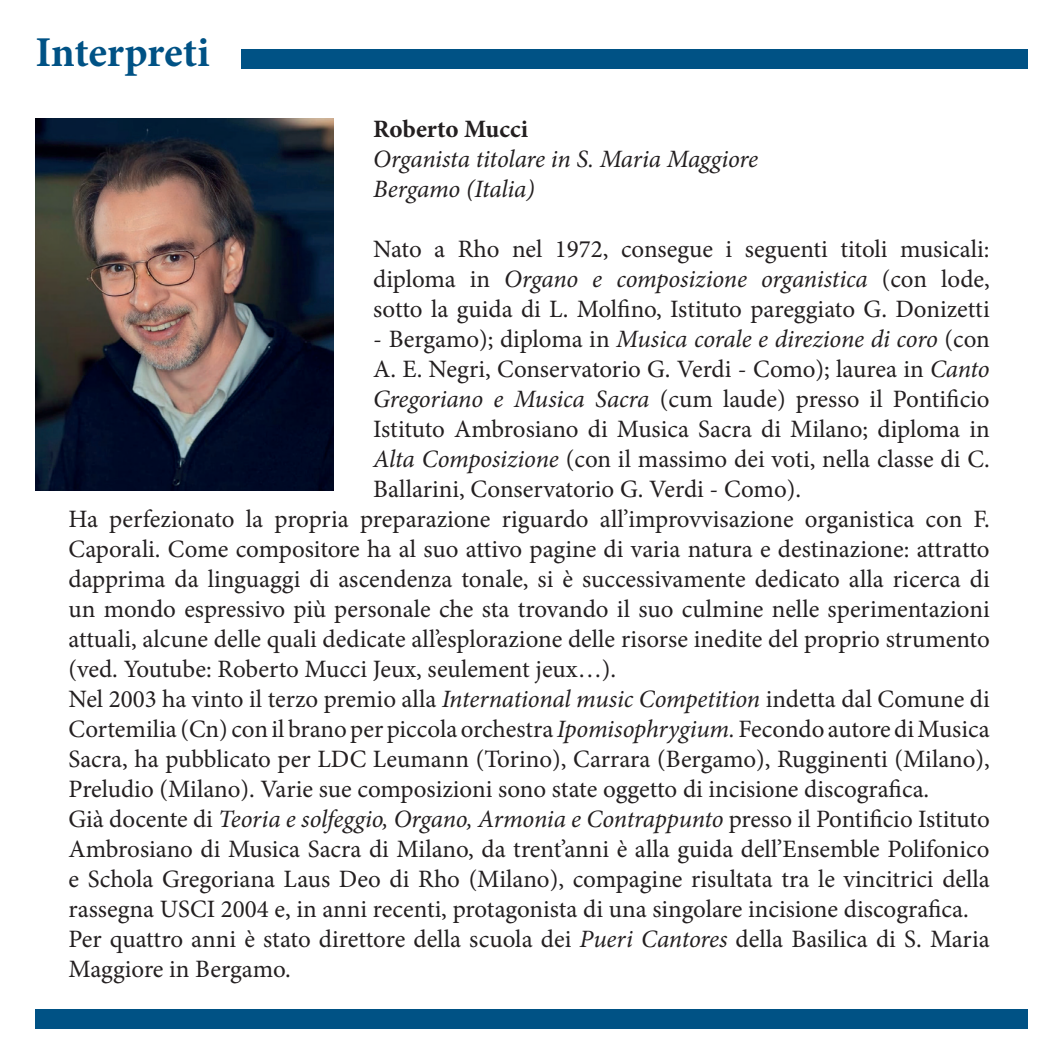
<style>
.page{position:relative;width:1063px;height:1063px;background:#fff}
.page>*{position:absolute;margin:0;border:0;box-sizing:border-box;transform-origin:0 0}
.t1{font:700 42.5px "Minion Pro";letter-spacing:-.01em;color:#005285}
.t2{font:25px/30px "Minion Pro";color:#231f20;text-align:justify}
.t3{font:italic 25px/30px "Minion Pro";letter-spacing:-.01em;color:#231f20}
.t4{font:700 25px "Minion Pro";letter-spacing:-.005em;color:#231f20}
.s1{font-style:italic}
.s2{font-style:normal}
</style>
<div class="page">
<div style="left:35px;top:1009px;width:993px;height:20px;background:#005285"></div>
<div style="left:241px;top:50px;width:787px;height:19px;background:#005285"></div>
<img style="left:35px;top:119px;width:299px;height:372px">
<h1 class="t1" style="left:35px;top:23px;width:176px">Interpreti</h1>
<p class="t4" style="left:373px;top:111px;width:156px">Roberto Mucci</p>
<p class="t3" style="left:373px;top:144px;width:387px">Organista titolare in S. Maria Maggiore<br>Bergamo (Italia)</p>
<p class="t2" style="left:373px;top:234px;width:618px">Nato a Rho nel 1972, consegue i seguenti titoli musicali: diploma in <span class="s1">Organo e composizione organistica</span> (con lode, sotto la guida di L. Molfino, Istituto pareggiato G. Donizetti</p>
<p class="t3" style="left:373px;top:324px;width:618px"><span class="s2">- Bergamo); diploma in</span> Musica corale e direzione di coro <span class="s2">(con</span></p>
<p class="t2" style="left:373px;top:354px;width:618px">A. E. Negri, Conservatorio G. Verdi - Como); laurea in <span class="s1">Canto</span></p>
<p class="t2" style="left:373px;top:384px;width:618px"><span class="s1">Gregoriano e Musica Sacra</span> (cum laude) presso il Pontificio</p>
<p class="t2" style="left:373px;top:414px;width:618px">Istituto Ambrosiano di Musica Sacra di Milano; diploma in</p>
<p class="t2" style="left:373px;top:444px;width:618px"><span class="s1">Alta Composizione</span> (con il massimo dei voti, nella classe di C.</p>
<p class="t2" style="left:373px;top:474px;width:429px">Ballarini, Conservatorio G. Verdi - Como).</p>
<p class="t2" style="left:69px;top:504px;width:923px">Ha perfezionato la propria preparazione riguardo all’improvvisazione organistica con F.</p>
<p class="t2" style="left:69px;top:534px;width:923px">Caporali. Come compositore ha al suo attivo pagine di varia natura e destinazione: attratto</p>
<p class="t2" style="left:69px;top:564px;width:923px">dapprima da linguaggi di ascendenza tonale, si è successivamente dedicato alla ricerca di</p>
<p class="t2" style="left:69px;top:594px;width:923px">un mondo espressivo più personale che sta trovando il suo culmine nelle sperimentazioni</p>
<p class="t2" style="left:69px;top:624px;width:923px">attuali, alcune delle quali dedicate all’esplorazione delle risorse inedite del proprio strumento</p>
<p class="t2" style="left:69px;top:654px;width:549px">(ved. Youtube: Roberto Mucci Jeux, seulement jeux…).</p>
<p class="t2" style="left:69px;top:684px;width:923px">Nel 2003 ha vinto il terzo premio alla <span class="s1">International music Competition</span> indetta dal Comune di</p>
<p class="t2" style="left:69px;top:714px;width:923px">Cortemilia (Cn) con il brano per piccola orchestra <span class="s1">Ipomisophrygium.</span> Fecondo autore di Musica</p>
<p class="t2" style="left:69px;top:744px;width:923px">Sacra, ha pubblicato per LDC Leumann (Torino), Carrara (Bergamo), Rugginenti (Milano),</p>
<p class="t2" style="left:69px;top:774px;width:862px">Preludio (Milano). Varie sue composizioni sono state oggetto di incisione discografica.</p>
<p class="t3" style="left:69px;top:804px;width:923px"><span class="s2">Già docente di</span> Teoria e solfeggio, Organo, Armonia e Contrappunto <span class="s2">presso il Pontificio Istituto</span></p>
<p class="t2" style="left:69px;top:834px;width:923px">Ambrosiano di Musica Sacra di Milano, da trent’anni è alla guida dell’Ensemble Polifonico</p>
<p class="t2" style="left:69px;top:864px;width:923px">e Schola Gregoriana Laus Deo di Rho (Milano), compagine risultata tra le vincitrici della</p>
<p class="t2" style="left:69px;top:894px;width:902px">rassegna USCI 2004 e, in anni recenti, protagonista di una singolare incisione discografica.</p>
<p class="t2" style="left:69px;top:924px;width:923px">Per quattro anni è stato direttore della scuola dei <span class="s1">Pueri Cantores</span> della Basilica di S. Maria</p>
<p class="t2" style="left:69px;top:954px;width:224px">Maggiore in Bergamo.</p>
</div>
